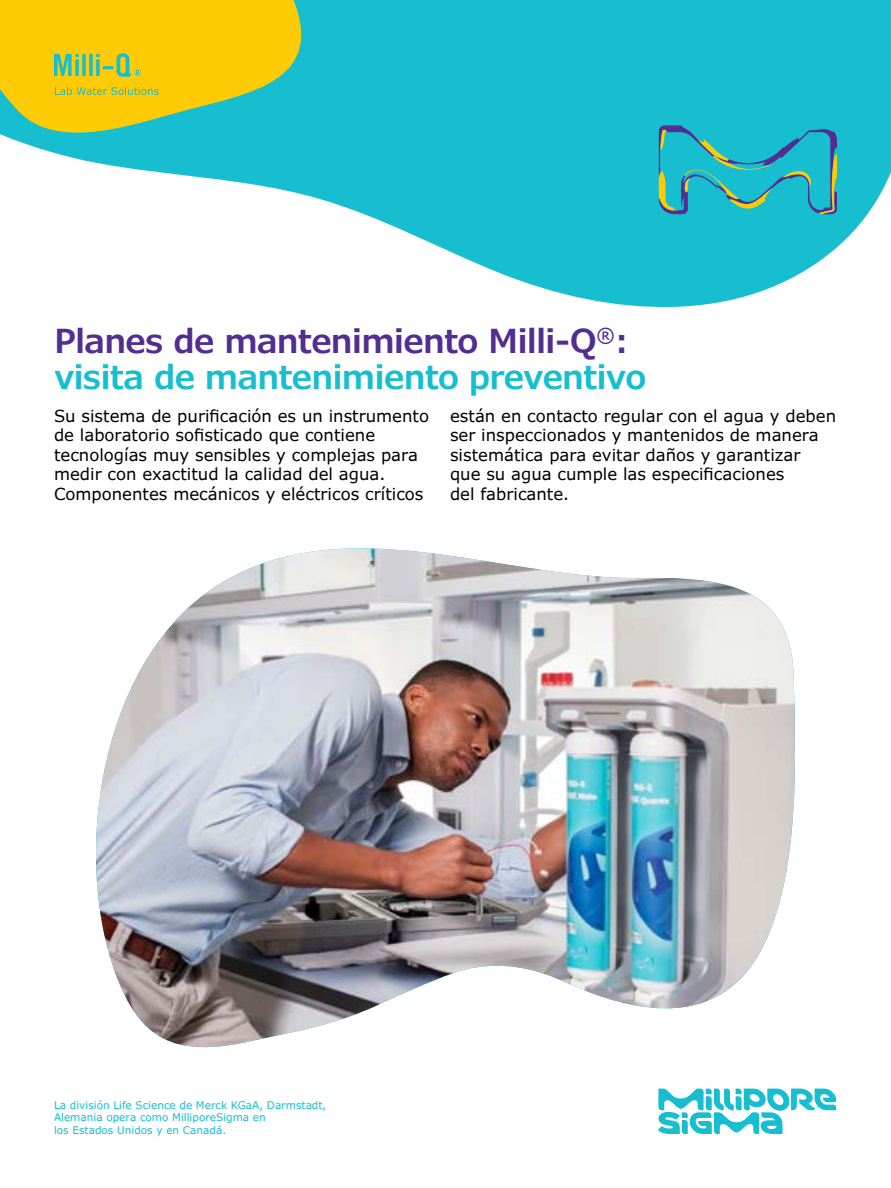
<style>
.page{position:relative;width:891px;height:1188px;background:#fff}
.page>*{position:absolute;margin:0;border:0;box-sizing:border-box;transform-origin:0 0}
.t1{font:600 33px/36px "Verdana Pro";letter-spacing:-.03em;color:#16becf}
.t2{font:16.5px/19.5px "Verdana Pro";color:#000}
.t3{font:10.5px/12.6px "Verdana Pro";color:#16becf}
.s1{color:#522e91}
</style>
<div class="page">
<svg style="left:48px;top:0;width:843px;height:308px;fill:#16becf"></svg>
<svg style="left:659px;top:125px;width:178px;height:89px;background:#2cb0ba"></svg>
<svg style="left:0;top:0;width:324px;height:151px;background:#b1c74a"></svg>
<svg style="left:89px;top:54px;width:4px;height:22px"></svg>
<svg style="left:82px;top:54px;width:4px;height:22px"></svg>
<svg style="left:96px;top:53px;width:45px;height:24px"></svg>
<svg style="left:54px;top:54px;width:25px;height:22px"></svg>
<svg style="left:55px;top:87px;width:104px;height:8px"></svg>
<img style="left:96px;top:548px;width:699px;height:500px">
<svg style="left:658px;top:1089px;width:178px;height:45px"></svg>
<h1 class="t1" style="left:54px;top:323px;width:594px"><span class="s1">Planes de mantenimiento Milli-Q</span><sup>®</sup><span class="s1">: </span>visita de mantenimiento preventivo</h1>
<p class="t2" style="left:54px;top:406px;width:377px">Su sistema de purificación es un instrumento de laboratorio sofisticado que contiene tecnologías muy sensibles y complejas para medir con exactitud la calidad del agua.<br>Componentes mecánicos y eléctricos críticos</p>
<p class="t2" style="left:450px;top:406px;width:388px">están en contacto regular con el agua y deben ser inspeccionados y mantenidos de manera sistemática para evitar daños y garantizar<br>que su agua cumple las especificaciones<br>del fabricante.</p>
<p class="t3" style="left:54px;top:1099px;width:274px">La división Life Science de Merck KGaA, Darmstadt,<br>Alemania opera como MilliporeSigma en<br>los Estados Unidos y en Canadá.</p>
</div>
